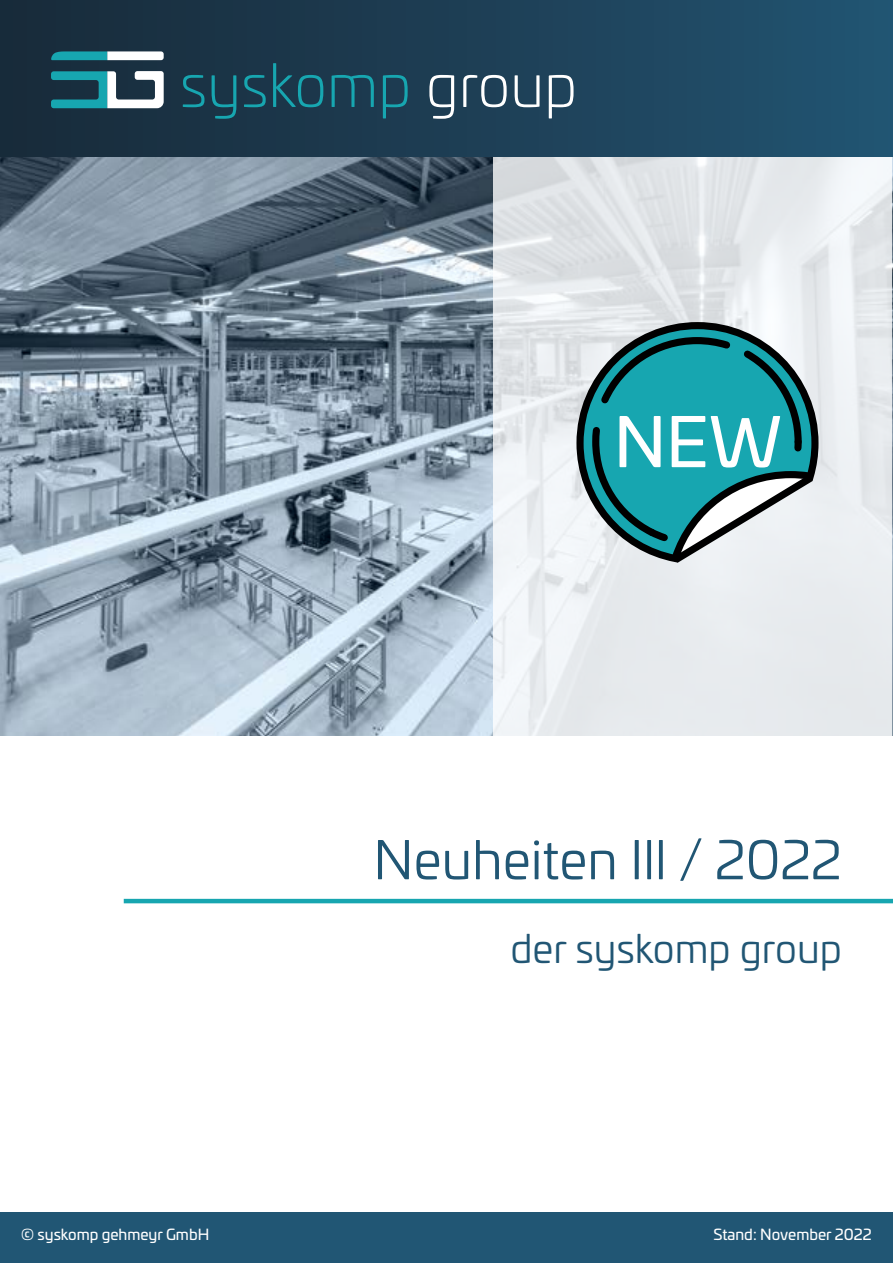
<style>
.page{position:relative;width:893px;height:1263px;background:#fff}
.page>*{position:absolute;margin:0;border:0;box-sizing:border-box;transform-origin:0 0}
.t1{font:67.65px "Univia Pro";color:#fff}
.t2{font:300 59.1px "Univia Pro";color:#17a6b0}
.t3{font:52.5px "Univia Pro";color:#215674}
.t4{font:39px "Univia Pro";color:#215674}
.t5{font:15px "Univia Pro";color:#fff}
.s1{color:#fff}
</style>
<div class="page">
<div style="left:0;top:0;width:893px;height:157px;background:linear-gradient(to right,#182938,#225371)"></div>
<img style="left:0;top:157px;width:893px;height:579px">
<div style="left:0;top:1212px;width:893px;height:51px;background:#215674"></div>
<hr style="left:124px;top:899px;width:769px;height:4px;background:#17a6b0">
<svg style="left:30px;top:41px;width:134px;height:67px"></svg>
<svg style="left:494px;top:157px;width:398px;height:579px;fill:#e7eaee"></svg>
<svg style="left:576px;top:321px;width:243px;height:243px"></svg>
<svg style="left:589px;top:333px;width:230px;height:231px"></svg>
<h2 class="t2" style="left:180px;top:43px;width:399px">syskomp <span class="s1">group</span></h2>
<h1 class="t1" style="left:614px;top:391px;width:170px">NEW</h1>
<h3 class="t3" style="left:373px;top:822px;width:470px">Neuheiten Ill / 2022</h3>
<h3 class="t4" style="left:510px;top:920px;width:333px">der syskomp group</h3>
<p class="t5" style="left:21px;top:1223px;width:189px">© syskomp gehmeyr GmbH</p>
<p class="t5" style="left:713px;top:1223px;width:160px">Stand: November 2022</p>
</div>
